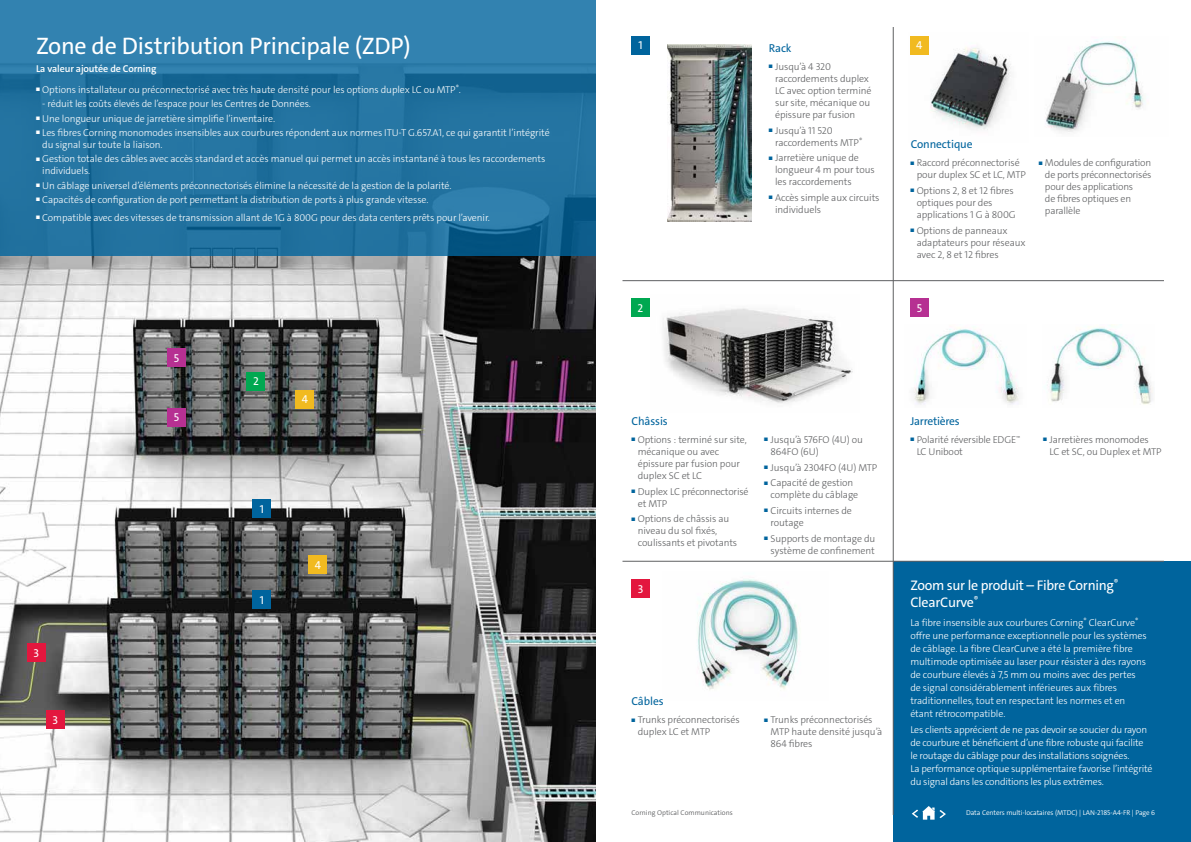
<style>
.page{position:relative;width:1191px;height:842px;background:#fff}
.page>*{position:absolute;margin:0;border:0;box-sizing:border-box;transform-origin:0 0}
.t1{font:24px "The Sans C4 s";letter-spacing:-.01em;color:#fff}
.t2{font:14px/16.8px "The Sans C4 s";letter-spacing:-.02em;color:#fff}
.t3{font:11.5px "The Sans C4 s";letter-spacing:-.01em;color:#00649d}
.t4{font:11.5px "The Sans C4 s";color:#fff}
.t5{font:300 10px/13px "The Sans C4 s";letter-spacing:-.01em;color:#fff}
.t6{font:300 10px/12px "The Sans C4 s";letter-spacing:-.01em;color:#5f6062}
.t7{font:600 10px "The Sans C4 s";letter-spacing:-.01em;color:#fff}
.t8{font:300 7px "The Sans C4 s";letter-spacing:-.01em;color:#fff}
.t9{font:300 7px "The Sans C4 s";color:#5f6062}
</style>
<div class="page">
<img style="left:0;top:255px;width:595px;height:587px">
<svg style="left:0;top:0;width:595px;height:255px;background:#2575a3"></svg>
<img style="left:913px;top:327px;width:106px;height:78px">
<img style="left:1050px;top:325px;width:103px;height:80px">
<img style="left:910px;top:36px;width:101px;height:94px">
<img style="left:663px;top:308px;width:190px;height:95px">
<img style="left:697px;top:579px;width:101px;height:111px">
<img style="left:667px;top:44px;width:84px;height:177px">
<div style="left:893px;top:561px;width:298px;height:281px;background:#00649d"></div>
<hr style="left:622px;top:280px;width:542px;height:1px;background:#5f6062">
<hr style="left:622px;top:561px;width:542px;height:1px;background:#5f6062">
<hr style="left:893px;top:27px;width:1px;height:788px;background:#5f6062">
<div style="left:253px;top:591px;width:18px;height:18px;background:#00649d"></div>
<div style="left:247px;top:372px;width:18px;height:18px;background:#00a851"></div>
<div style="left:253px;top:499px;width:18px;height:18px;background:#00649d"></div>
<div style="left:168px;top:408px;width:18px;height:18px;background:#b63092"></div>
<div style="left:296px;top:390px;width:18px;height:18px;background:#f1ba20"></div>
<div style="left:27px;top:644px;width:18px;height:18px;background:#e3173e"></div>
<div style="left:46px;top:710px;width:18px;height:18px;background:#e3173e"></div>
<div style="left:309px;top:555px;width:18px;height:18px;background:#f1ba20"></div>
<div style="left:168px;top:348px;width:18px;height:18px;background:#b63092"></div>
<div style="left:910px;top:36px;width:18px;height:18px;background:#f1ba20"></div>
<div style="left:631px;top:299px;width:18px;height:18px;background:#00a851"></div>
<div style="left:910px;top:299px;width:18px;height:18px;background:#b63092"></div>
<div style="left:631px;top:579px;width:18px;height:18px;background:#e3173e"></div>
<div style="left:631px;top:36px;width:18px;height:18px;background:#00649d"></div>
<img style="left:1046px;top:37px;width:99px;height:95px">
<svg style="left:911px;top:806px;width:35px;height:14px"></svg>
<h1 class="t1" style="left:36px;top:30px;width:376px">Zone de Distribution Principale (ZDP)</h1>
<p class="t7" style="left:36px;top:62px;width:122px">La valeur ajoutée de Corning</p>
<p class="t5" style="left:36px;top:83px;width:426px">■ Options installateur ou préconnectorisé avec très haute densité pour les options duplex LC ou MTP<sup>®</sup>.</p>
<p class="t5" style="left:42px;top:97px;width:270px">- réduit les coûts élevés de l’espace pour les Centres de Données.</p>
<p class="t5" style="left:36px;top:112px;width:241px">■ Une longueur unique de jarretière simplifie l’inventaire.</p>
<p class="t5" style="left:42px;top:127px;width:509px;line-height:12px;text-indent:-6px">■ Les fibres Corning monomodes insensibles aux courbures répondent aux normes ITU-T G.657.A1, ce qui garantit l’intégrité du signal sur toute la liaison.</p>
<p class="t5" style="left:42px;top:153px;width:504px;line-height:12px;text-indent:-6px">■ Gestion totale des câbles avec accès standard et accès manuel qui permet un accès instantané à tous les raccordements individuels.</p>
<p class="t5" style="left:36px;top:179px;width:417px">■ Un câblage universel d’éléments préconnectorisés élimine la nécessité de la gestion de la polarité.</p>
<p class="t5" style="left:36px;top:193px;width:394px">■ Capacités de configuration de port permettant la distribution de ports à plus grande vitesse.</p>
<p class="t5" style="left:36px;top:211px;width:455px">■ Compatible avec des vitesses de transmission allant de 1G à 800G pour des data centers prêts pour l’avenir.</p>
<p class="t4" style="left:33px;top:646px;width:7px">3</p>
<p class="t4" style="left:52px;top:712px;width:7px">3</p>
<p class="t4" style="left:174px;top:350px;width:7px">5</p>
<p class="t4" style="left:174px;top:410px;width:7px">5</p>
<p class="t4" style="left:253px;top:374px;width:7px">2</p>
<p class="t4" style="left:302px;top:392px;width:8px">4</p>
<p class="t4" style="left:260px;top:501px;width:6px">1</p>
<p class="t4" style="left:260px;top:593px;width:6px">1</p>
<p class="t4" style="left:315px;top:557px;width:8px">4</p>
<p class="t4" style="left:638px;top:38px;width:6px">1</p>
<p class="t3" style="left:769px;top:41px;width:24px">Rack</p>
<p class="t6" style="left:775px;top:61px;width:98px;text-indent:-6px"><sup>■</sup> Jusqu’à 4 320 raccordements duplex<br>LC avec option terminé sur site, mécanique ou épissure par fusion</p>
<p class="t6" style="left:775px;top:124px;width:89px;text-indent:-6px"><sup>■</sup> Jusqu’à 11 520 raccordements MTP<sup>®</sup></p>
<p class="t6" style="left:775px;top:152px;width:101px;text-indent:-6px"><sup>■</sup> Jarretière unique de longueur 4 m pour tous les raccordements</p>
<p class="t6" style="left:775px;top:192px;width:106px;text-indent:-6px"><sup>■</sup> Accès simple aux circuits individuels</p>
<p class="t4" style="left:916px;top:38px;width:8px">4</p>
<p class="t3" style="left:910px;top:137px;width:63px">Connectique</p>
<p class="t6" style="left:916px;top:157px;width:111px;text-indent:-6px"><sup>■</sup> Raccord préconnectorisé pour duplex SC et LC, MTP</p>
<p class="t6" style="left:916px;top:185px;width:101px;text-indent:-6px"><sup>■</sup> Options 2, 8 et 12 fibres optiques pour des applications 1 G à 800G</p>
<p class="t6" style="left:916px;top:224px;width:110px;text-indent:-6px"><sup>■</sup> Options de panneaux adaptateurs pour réseaux avec 2, 8 et 12 fibres</p>
<p class="t6" style="left:1045px;top:157px;width:108px;text-indent:-6px"><sup>■</sup> Modules de configuration de ports préconnectorisés pour des applications<br>de fibres optiques en parallèle</p>
<p class="t4" style="left:637px;top:301px;width:7px">2</p>
<p class="t4" style="left:916px;top:301px;width:7px">5</p>
<p class="t3" style="left:631px;top:414px;width:38px">Châssis</p>
<p class="t6" style="left:638px;top:434px;width:111px;text-indent:-6px"><sup>■</sup> Options : terminé sur site, mécanique ou avec épissure par fusion pour duplex SC et LC</p>
<p class="t6" style="left:638px;top:485px;width:112px;text-indent:-6px"><sup>■</sup> Duplex LC préconnectorisé et MTP</p>
<p class="t6" style="left:638px;top:513px;width:101px;text-indent:-6px"><sup>■</sup> Options de châssis au niveau du sol fixés, coulissants et pivotants</p>
<p class="t4" style="left:637px;top:581px;width:7px">3</p>
<p class="t6" style="left:770px;top:434px;width:94px;text-indent:-6px"><sup>■</sup> Jusqu’à 576FO (4U) ou<br>864FO (6U)</p>
<p class="t6" style="left:764px;top:461px;width:115px"><sup>■</sup> Jusqu’à 2304FO (4U) MTP</p>
<p class="t6" style="left:770px;top:477px;width:89px;text-indent:-6px"><sup>■</sup> Capacité de gestion complète du câblage</p>
<p class="t6" style="left:770px;top:505px;width:83px;text-indent:-6px"><sup>■</sup> Circuits internes de routage</p>
<p class="t6" style="left:764px;top:532px;width:112px;text-align:center"><sup>■</sup> Supports de montage du système de confinement</p>
<p class="t3" style="left:631px;top:694px;width:34px">Câbles</p>
<p class="t6" style="left:638px;top:714px;width:103px;text-indent:-6px"><sup>■</sup> Trunks préconnectorisés duplex LC et MTP</p>
<p class="t6" style="left:770px;top:714px;width:113px;text-indent:-6px"><sup>■</sup> Trunks préconnectorisés<br>MTP haute densité jusqu’à<br>864 fibres</p>
<p class="t3" style="left:910px;top:414px;width:51px">Jarretières</p>
<p class="t6" style="left:916px;top:434px;width:105px;text-indent:-6px"><sup>■</sup> Polarité réversible EDGE<sup>™<br></sup>LC Uniboot</p>
<p class="t6" style="left:1049px;top:434px;width:114px;text-indent:-6px"><sup>■</sup> Jarretières monomodes<br>LC et SC, ou Duplex et MTP</p>
<h2 class="t2" style="left:910px;top:577px;width:209px">Zoom sur le produit – Fibre Corning<sup>®<br></sup>ClearCurve<sup>®</sup></h2>
<p class="t5" style="left:910px;top:616px;width:238px">La fibre insensible aux courbures Corning<sup>®</sup> ClearCurve<sup>® </sup>offre une performance exceptionnelle pour les systèmes de câblage. La fibre ClearCurve a été la première fibre multimode optimisée au laser pour résister à des rayons de courbure élevés à 7,5 mm ou moins avec des pertes de signal considérablement inférieures aux fibres traditionnelles, tout en respectant les normes et en étant rétrocompatible.</p>
<p class="t5" style="left:910px;top:723px;width:244px">Les clients apprécient de ne pas devoir se soucier du rayon de courbure et bénéficient d’une fibre robuste qui facilite le routage du câblage pour des installations soignées.<br>La performance optique supplémentaire favorise l’intégrité du signal dans les conditions les plus extrêmes.</p>
<p class="t9" style="left:631px;top:808px;width:103px">Corning Optical Communications</p>
<p class="t8" style="left:966px;top:808px;width:190px">Data Centers multi-locataires (MTDC) | LAN-2185-A4-FR | Page 6</p>
</div>
